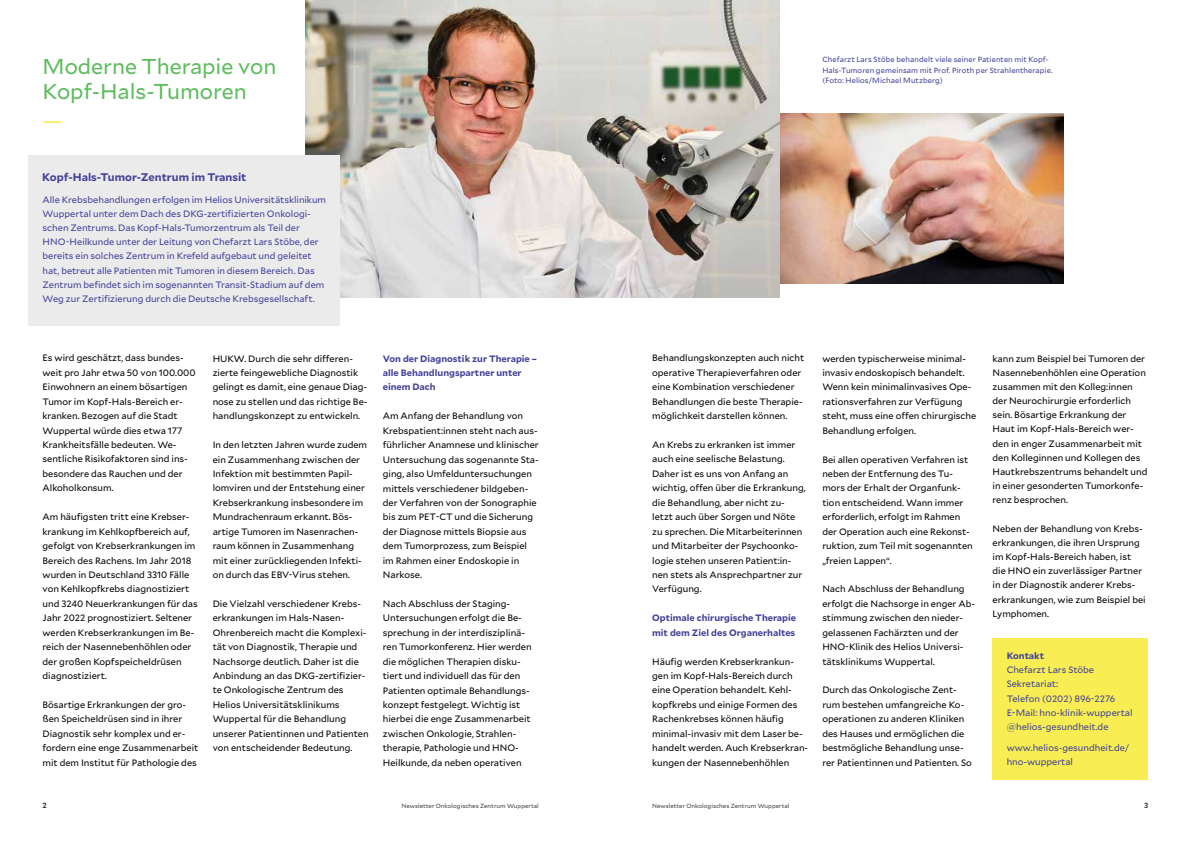
<style>
.page{position:relative;width:1191px;height:842px;background:#fff}
.page>*{position:absolute;margin:0;border:0;box-sizing:border-box;transform-origin:0 0}
.t1{font:21.5px/24.8px "Mallory";color:#5ebc5e}
.t2{font:21.5px "Mallory";color:#f8ee53}
.t3{font:700 11px "Mallory";color:#414099}
.t4{font:9.2px/14.4px "Mallory";color:#000}
.t5{font:9.2px/14.2px "Mallory";color:#414099}
.t6{font:700 9.2px/14.4px "Mallory";color:#414099}
.t7{font:7.5px/10.6px "Mallory";letter-spacing:.01em;color:#414099}
.t8{font:700 7.5px "Mallory";color:#414042}
.t9{font:6px "Mallory";letter-spacing:.005em;color:#414042}
</style>
<div class="page">
<img style="left:780px;top:113px;width:283px;height:170px">
<img style="left:305px;top:0;width:475px;height:298px">
<div style="left:28px;top:156px;width:312px;height:170px;background:#ebebec"></div>
<div style="left:992px;top:638px;width:156px;height:142px;background:#f8ee53"></div>
<h1 class="t1" style="left:43px;top:53px;width:235px">Moderne Therapie von<br>Kopf-Hals-Tumoren</h1>
<h1 class="t2" style="left:43px;top:105px;width:22px">—</h1>
<p class="t3" style="left:42px;top:169px;width:206px">Kopf-Hals-Tumor-Zentrum im Transit</p>
<p class="t5" style="left:43px;top:192px;width:285px">Alle Krebsbehandlungen erfolgen im Helios Universitätsklinikum Wuppertal unter dem Dach des DKG-zertifizierten Onkologi&shy;schen Zentrums. Das Kopf-Hals-Tumorzentrum als Teil der HNO-Heilkunde unter der Leitung von Chefarzt Lars Stöbe, der bereits ein solches Zentrum in Krefeld aufgebaut und geleitet hat, betreut alle Patienten mit Tumoren in diesem Bereich. Das Zentrum befindet sich im sogenannten Transit-Stadium auf dem Weg zur Zertifizierung durch die Deutsche Krebsgesellschaft.</p>
<p class="t4" style="left:43px;top:350px;width:155px">Es wird geschätzt, dass bundes&shy;weit pro Jahr etwa 50 von 100.000<br>Einwohnern an einem bösartigen<br>Tumor im Kopf-Hals-Bereich er&shy;kranken. Bezogen auf die Stadt<br>Wuppertal würde dies etwa 177<br>Krankheitsfälle bedeuten. We&shy;sentliche Risikofaktoren sind ins&shy;besondere das Rauchen und der<br>Alkoholkonsum.</p>
<p class="t4" style="left:43px;top:509px;width:157px">Am häufigsten tritt eine Krebser&shy;krankung im Kehlkopfbereich auf, gefolgt von Krebserkrankungen im<br>Bereich des Rachens. Im Jahr 2018 wurden in Deutschland 3310 Fälle von Kehlkopfkrebs diagnostiziert und 3240 Neuerkrankungen für das<br>Jahr 2022 prognostiziert. Seltener werden Krebserkrankungen im Be&shy;reich der Nasennebenhöhlen oder der großen Kopfspeicheldrüsen diagnostiziert.</p>
<p class="t4" style="left:43px;top:697px;width:157px">Bösartige Erkrankungen der gro&shy;ßen Speicheldrüsen sind in ihrer Diagnostik sehr komplex und er&shy;fordern eine enge Zusammenarbeit mit dem Institut für Pathologie des</p>
<p class="t4" style="left:213px;top:351px;width:156px">HUKW. Durch die sehr differen&shy;zierte feingewebliche Diagnostik gelingt es damit, eine genaue Diag&shy;nose zu stellen und das richtige Be&shy;handlungskonzept zu entwickeln.</p>
<p class="t4" style="left:213px;top:437px;width:156px">In den letzten Jahren wurde zudem ein Zusammenhang zwischen der<br>Infektion mit bestimmten Papil&shy;lomviren und der Entstehung einer<br>Krebserkrankung insbesondere im<br>Mundrachenraum erkannt. Bös&shy;artige Tumoren im Nasenrachen&shy;raum können in Zusammenhang mit einer zurückliegenden Infekti&shy;on durch das EBV-Virus stehen.</p>
<p class="t4" style="left:213px;top:596px;width:157px">Die Vielzahl verschiedener Krebs&shy;erkrankungen im Hals-Nasen-<br>Ohrenbereich macht die Komplexi&shy;tät von Diagnostik, Therapie und<br>Nachsorge deutlich. Daher ist die<br>Anbindung an das DKG-zertifizier&shy;te Onkologische Zentrum des<br>Helios Universitätsklinikums<br>Wuppertal für die Behandlung unserer Patientinnen und Patienten von entscheidender Bedeutung.</p>
<p class="t6" style="left:383px;top:351px;width:156px">Von der Diagnostik zur Therapie – alle Behandlungspartner unter einem Dach</p>
<p class="t4" style="left:383px;top:408px;width:157px">Am Anfang der Behandlung von<br>Krebspatient:innen steht nach aus&shy;führlicher Anamnese und klinischer<br>Untersuchung das sogenannte Sta&shy;ging, also Umfelduntersuchungen mittels verschiedener bildgeben&shy;der Verfahren von der Sonographie bis zum PET-CT und die Sicherung der Diagnose mittels Biopsie aus dem Tumorprozess, zum Beispiel im Rahmen einer Endoskopie in<br>Narkose.</p>
<p class="t4" style="left:383px;top:596px;width:150px">Nach Abschluss der Staging-<br>Untersuchungen erfolgt die Be&shy;sprechung in der interdisziplinä&shy;ren Tumorkonferenz. Hier werden die möglichen Therapien disku&shy;tiert und individuell das für den<br>Patienten optimale Behandlungs&shy;konzept festgelegt. Wichtig ist hierbei die enge Zusammenarbeit zwischen Onkologie, Strahlen&shy;therapie, Pathologie und HNO-<br>Heilkunde, da neben operativen</p>
<p class="t7" style="left:822px;top:54px;width:232px">Chefarzt Lars Stöbe behandelt viele seiner Patienten mit Kopf-<br>Hals-Tumoren gemeinsam mit Prof. Piroth per Strahlentherapie. (Foto: Helios/Michael Mutzberg)</p>
<p class="t4" style="left:652px;top:350px;width:154px">Behandlungskonzepten auch nicht operative Therapieverfahren oder eine Kombination verschiedener Behandlungen die beste Therapie&shy;möglichkeit darstellen können.</p>
<p class="t4" style="left:652px;top:437px;width:155px">An Krebs zu erkranken ist immer auch eine seelische Belastung.<br>Daher ist es uns von Anfang an wichtig, offen über die Erkrankung, die Behandlung, aber nicht zu&shy;letzt auch über Sorgen und Nöte zu sprechen. Die Mitarbeiterinnen und Mitarbeiter der Psychoonko&shy;logie stehen unseren Patient:in&shy;nen stets als Ansprechpartner zur<br>Verfügung.</p>
<p class="t6" style="left:652px;top:610px;width:145px">Optimale chirurgische Therapie mit dem Ziel des Organerhaltes</p>
<p class="t4" style="left:652px;top:653px;width:157px">Häufig werden Krebserkrankun&shy;gen im Kopf-Hals-Bereich durch eine Operation behandelt. Kehl&shy;kopfkrebs und einige Formen des<br>Rachenkrebses können häufig minimal-invasiv mit dem Laser be&shy;handelt werden. Auch Krebserkran&shy;kungen der Nasennebenhöhlen</p>
<p class="t4" style="left:822px;top:351px;width:155px">werden typischerweise minimal&shy;invasiv endoskopisch behandelt.<br>Wenn kein minimalinvasives Ope&shy;rationsverfahren zur Verfügung steht, muss eine offen chirurgische<br>Behandlung erfolgen.</p>
<p class="t4" style="left:822px;top:452px;width:152px">Bei allen operativen Verfahren ist neben der Entfernung des Tu&shy;mors der Erhalt der Organfunk&shy;tion entscheidend. Wann immer erforderlich, erfolgt im Rahmen der Operation auch eine Rekonst&shy;ruktion, zum Teil mit sogenannten „freien Lappen“.</p>
<p class="t4" style="left:822px;top:581px;width:154px">Nach Abschluss der Behandlung erfolgt die Nachsorge in enger Ab&shy;stimmung zwischen den nieder&shy;gelassenen Fachärzten und der<br>HNO-Klinik des Helios Universi&shy;tätsklinikums Wuppertal.</p>
<p class="t4" style="left:822px;top:682px;width:151px">Durch das Onkologische Zent&shy;rum bestehen umfangreiche Ko&shy;operationen zu anderen Kliniken des Hauses und ermöglichen die bestmögliche Behandlung unse&shy;rer Patientinnen und Patienten. So</p>
<p class="t4" style="left:992px;top:351px;width:157px">kann zum Beispiel bei Tumoren der<br>Nasennebenhöhlen eine Operation zusammen mit den Kolleg:innen der Neurochirurgie erforderlich sein. Bösartige Erkrankung der<br>Haut im Kopf-Hals-Bereich wer&shy;den in enger Zusammenarbeit mit den Kolleginnen und Kollegen des<br>Hautkrebszentrums behandelt und in einer gesonderten Tumorkonfe&shy;renz besprochen.</p>
<p class="t4" style="left:992px;top:521px;width:155px">Neben der Behandlung von Krebs&shy;erkrankungen, die ihren Ursprung im Kopf-Hals-Bereich haben, ist die HNO ein zuverlässiger Partner in der Diagnostik anderer Krebs&shy;erkrankungen, wie zum Beispiel bei<br>Lymphomen.</p>
<p class="t6" style="left:1006px;top:648px;width:39px">Kontakt</p>
<p class="t5" style="left:1006px;top:662px;width:127px">Chefarzt Lars Stöbe<br>Sekretariat:<br>Telefon (0202) 896-2276<br>E-Mail: hno-klinik-wuppertal @helios-gesundheit.de</p>
<p class="t5" style="left:1006px;top:740px;width:124px">www.helios-gesundheit.de/ hno-wuppertal</p>
<p class="t8" style="left:43px;top:800px;width:6px">2</p>
<p class="t9" style="left:652px;top:801px;width:139px">Newsletter Onkologisches Zentrum Wuppertal</p>
<p class="t8" style="left:1144px;top:800px;width:6px">3</p>
<p class="t9" style="left:401px;top:801px;width:139px">Newsletter Onkologisches Zentrum Wuppertal</p>
</div>
